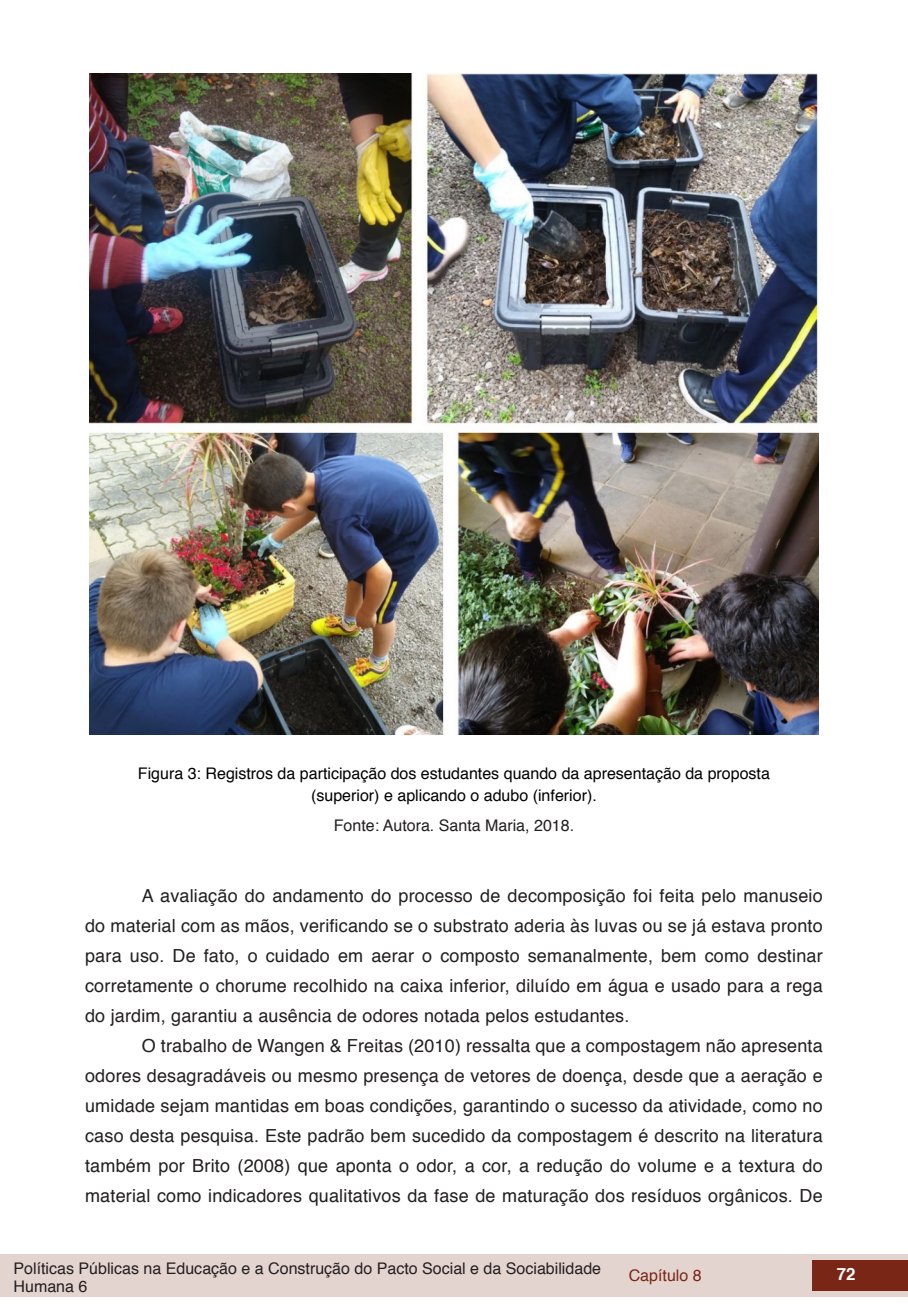
<style>
.page{position:relative;width:908px;height:1304px;background:#fff}
.page>*{position:absolute;margin:0;border:0;box-sizing:border-box;transform-origin:0 0}
.txt{font:18px/30px "Helvetica";letter-spacing:.01em;color:#231f20;text-align:justify}
.t1{font:700 16.8px "Helvetica";color:#fff}
.info_tab_graf_imag{font:16px/22px "Helvetica";color:#000;text-align:center}
.fonte_tab_gra_imag{font:16px/18.2px "Helvetica";color:#231f20}
.t2{font:16px "Helvetica";color:#7a2616}
</style>
<div class="page">
<div style="left:0;top:1254px;width:906px;height:43px;background:#e4d4d0"></div>
<div style="left:812px;top:1261px;width:95px;height:30px;background:#7a2616"></div>
<img style="left:90px;top:74px;width:727px;height:661px">
<p class="info_tab_graf_imag" style="left:138px;top:763px;width:633px">Figura 3: Registros da participação dos estudantes quando da apresentação da proposta (superior) e aplicando o adubo (inferior).</p>
<p class="fonte_tab_gra_imag" style="left:333px;top:816px;width:242px">Fonte: Autora. Santa Maria, 2018.</p>
<p class="txt" style="left:85px;top:881px;width:738px;text-indent:57px">A avaliação do andamento do processo de decomposição foi feita pelo manuseio do material com as mãos, verificando se o substrato aderia às luvas ou se já estava pronto para uso. De fato, o cuidado em aerar o composto semanalmente, bem como destinar corretamente o chorume recolhido na caixa inferior, diluído em água e usado para a rega do jardim, garantiu a ausência de odores notada pelos estudantes.</p>
<p class="txt" style="left:85px;top:1031px;width:738px;text-indent:57px">O trabalho de Wangen &amp; Freitas (2010) ressalta que a compostagem não apresenta odores desagradáveis ou mesmo presença de vetores de doença, desde que a aeração e umidade sejam mantidas em boas condições, garantindo o sucesso da atividade, como no caso desta pesquisa. Este padrão bem sucedido da compostagem é descrito na literatura também por Brito (2008) que aponta o odor, a cor, a redução do volume e a textura do material como indicadores qualitativos da fase de maturação dos resíduos orgânicos. De</p>
<p class="fonte_tab_gra_imag" style="left:14px;top:1260px;width:588px">Políticas Públicas na Educação e a Construção do Pacto Social e da Sociabilidade<br>Humana 6</p>
<p class="t2" style="left:628px;top:1263px;width:74px">Capítulo 8</p>
<p class="t1" style="left:836px;top:1261px;width:20px">72</p>
</div>
